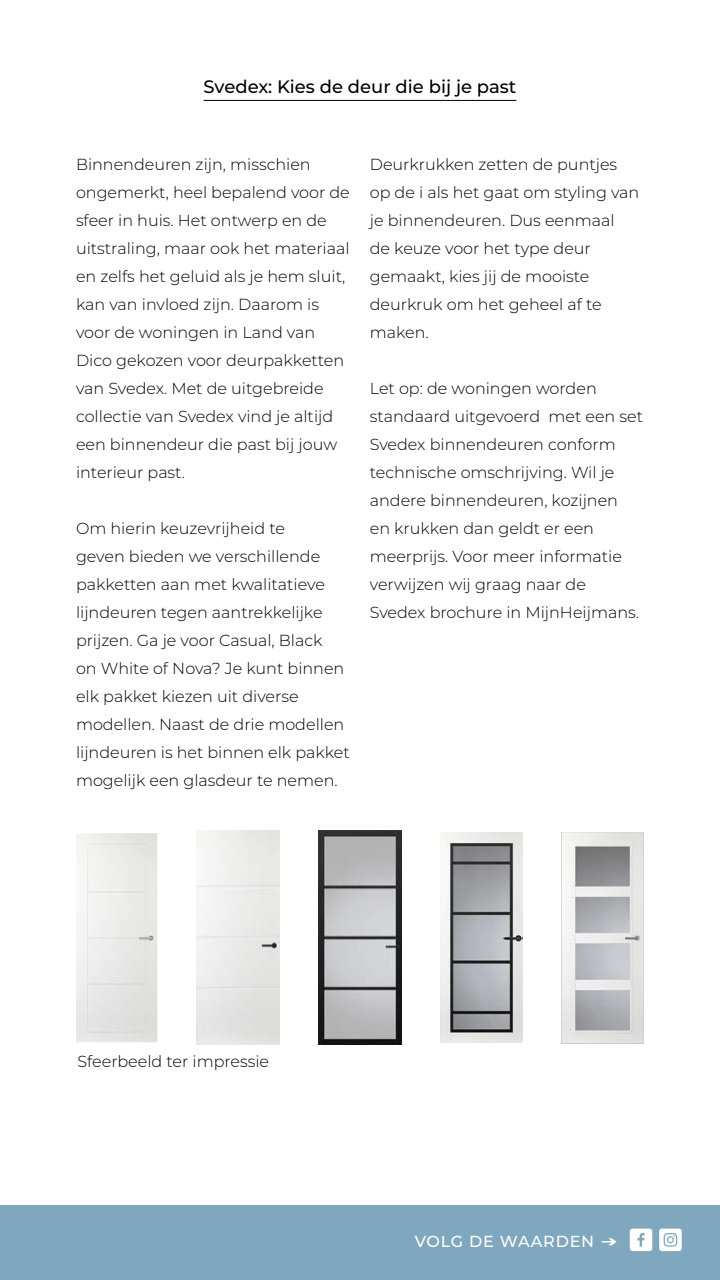
<style>
.page{position:relative;width:720px;height:1280px;background:#fff}
.page>*{position:absolute;margin:0;border:0;box-sizing:border-box;transform-origin:0 0}
.t1{font:500 18px "Montserrat";color:#000}
.t2{font:300 16px/28px "Montserrat";color:#000}
.t3{font:500 16px "Montserrat";letter-spacing:.05em;color:#fff}
.s1{font-weight:600}
</style>
<div class="page">
<img style="left:440px;top:833px;width:82px;height:210px">
<img style="left:318px;top:831px;width:83px;height:214px">
<img style="left:197px;top:831px;width:83px;height:214px">
<img style="left:76px;top:833px;width:81px;height:209px">
<img style="left:562px;top:832px;width:82px;height:211px">
<hr style="left:204px;top:100px;width:312px;height:1px;background:#000">
<div style="left:0;top:1205px;width:720px;height:75px;background:#7fa8be"></div>
<svg style="left:630px;top:1229px;width:52px;height:22px"></svg>
<p class="t1" style="left:204px;top:74px;width:314px">Svedex: Kies de deur die bij je past</p>
<p class="t2" style="left:76px;top:150px;width:275px">Binnendeuren zijn, misschien ongemerkt, heel bepalend voor de sfeer in huis. Het ontwerp en de uitstraling, maar ook het materiaal en zelfs het geluid als je hem sluit, kan van invloed zijn. Daarom is voor de woningen in Land van<br>Dico gekozen voor deurpakketten van Svedex. Met de uitgebreide collectie van Svedex vind je altijd een binnendeur die past bij jouw interieur past.</p>
<p class="t2" style="left:76px;top:514px;width:275px">Om hierin keuzevrijheid te<br>geven bieden we verschillende pakketten aan met kwalitatieve lijndeuren tegen aantrekkelijke prijzen. Ga je voor Casual, Black<br>on White of Nova? Je kunt binnen elk pakket kiezen uit diverse modellen. Naast de drie modellen lijndeuren is het binnen elk pakket mogelijk een glasdeur te nemen.</p>
<p class="t2" style="left:370px;top:150px;width:271px">Deurkrukken zetten de puntjes op de i als het gaat om styling van je binnendeuren. Dus eenmaal<br>de keuze voor het type deur gemaakt, kies jij de mooiste deurkruk om het geheel af te maken.</p>
<p class="t2" style="left:370px;top:374px;width:275px">Let op: de woningen worden standaard uitgevoerd met een set<br>Svedex binnendeuren conform technische omschrijving. Wil je andere binnendeuren, kozijnen<br>en krukken dan geldt er een meerprijs. Voor meer informatie verwijzen wij graag naar de<br>Svedex brochure in MijnHeijmans.</p>
<p class="t2" style="left:77px;top:1047px;width:193px">Sfeerbeeld ter impressie</p>
<p class="t3" style="left:415px;top:1230px;width:206px">VOLG DE WAARDEN <span class="s1">→</span></p>
</div>
